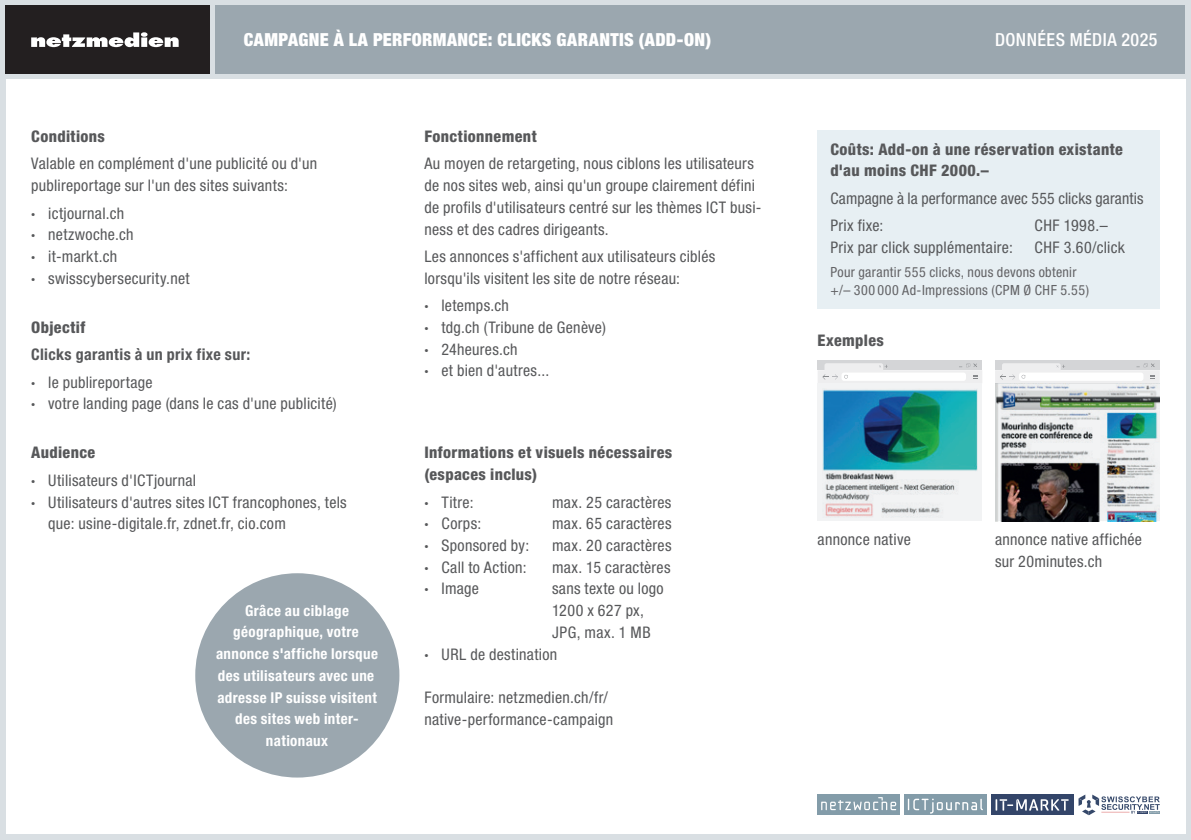
<style>
.page{position:relative;width:1191px;height:840px;background:#fff}
.page>*{position:absolute;margin:0;border:0;box-sizing:border-box;transform-origin:0 0}
.t1{font:900 condensed 18px "Helvetica Neue LT Std";letter-spacing:.02em;color:#fff}
.t2{font:500 condensed 18px "Helvetica Neue LT Std";letter-spacing:.025em;color:#fff}
.t3{font:condensed 16px/21.6px "Helvetica Neue LT Std";letter-spacing:.02em;color:#57585a}
.t4{font:800 condensed 16px/21.6px "Helvetica Neue LT Std";letter-spacing:.025em;color:#57585a}
.t5{font:700 condensed 16px/27.4px "Helvetica Neue LT Std";letter-spacing:.025em;color:#57585a}
.t6{font:700 condensed 15px/21.8px "Helvetica Neue LT Std";letter-spacing:.025em;color:#fff;text-align:center}
.t7{font:condensed 14px/18px "Helvetica Neue LT Std";letter-spacing:.025em;color:#636366}
.s1{font-weight:900}
.s2{font-weight:400}
.s3{font-weight:800}
</style>
<div class="page">
<div style="left:0;top:0;width:1191px;height:839px;background:#d9dfe3"></div>
<div style="left:6px;top:6px;width:204px;height:68px;background:#231f20"></div>
<div style="left:215px;top:6px;width:970px;height:68px;background:#9ba7af"></div>
<div style="left:6px;top:79px;width:1179px;height:754px;background:#fff"></div>
<svg style="left:31px;top:32px;width:148px;height:15px"></svg>
<svg style="left:817px;top:794px;width:82px;height:20px"></svg>
<svg style="left:821px;top:796px;width:75px;height:13px"></svg>
<div style="left:904px;top:794px;width:82px;height:20px;background:#839ca9"></div>
<svg style="left:908px;top:798px;width:75px;height:15px"></svg>
<div style="left:991px;top:794px;width:82px;height:20px;background:#334569"></div>
<svg style="left:995px;top:799px;width:73px;height:11px"></svg>
<svg style="left:1078px;top:794px;width:81px;height:20px"></svg>
<div style="left:195px;top:573px;width:204px;height:204px;background:#9ba7af;border-radius:50%"></div>
<div style="left:817px;top:360px;width:165px;height:10px;background:#d4d5d7"></div>
<div style="left:995px;top:360px;width:164px;height:10px;background:#d4d5d7"></div>
<div style="left:817px;top:383px;width:165px;height:137px;background:#f2f3f4"></div>
<img style="left:995px;top:383px;width:164px;height:137px">
<svg style="left:818px;top:363px;width:164px;height:20px"></svg>
<svg style="left:995px;top:363px;width:164px;height:20px"></svg>
<div style="left:817px;top:130px;width:342px;height:179px;background:#e7eff3"></div>
<img style="left:822px;top:389px;width:155px;height:128px">
<p class="t1" style="left:244px;top:29px;width:469px">CAMPAGNE À LA PERFORMANCE: CLICKS GARANTIS (ADD-ON)</p>
<p class="t2" style="left:995px;top:29px;width:164px">DONNÉES MÉDIA 2025</p>
<p class="t4" style="left:31px;top:125px;width:75px">Conditions</p>
<p class="t3" style="left:31px;top:153px;width:287px">Valable en complément d'une publicité ou d'un publireportage sur l'un des sites suivants:</p>
<p class="t3" style="left:31px;top:202px;width:160px"><span class="s1">∙</span> ictjournal.ch<br><span class="s1">∙</span> netzwoche.ch<br><span class="s1">∙</span> it-markt.ch<br><span class="s1">∙</span> swisscybersecurity.net</p>
<p class="t4" style="left:31px;top:316px;width:55px">Objectif</p>
<p class="t5" style="left:31px;top:340px;width:221px">Clicks garantis à un prix fixe sur: <span class="s1">∙</span> <span class="s2">le publireportage</span></p>
<p class="t3" style="left:31px;top:392px;width:307px"><span class="s1">∙</span> votre landing page (dans le cas d'une publicité)</p>
<p class="t3" style="left:31px;top:438px;width:166px;line-height:27.4px"><span class="s3">Audience<br></span><span class="s1">∙</span> Utilisateurs d'ICTjournal</p>
<p class="t3" style="left:48px;top:490px;width:300px;text-indent:-17px"><span class="s1">∙</span> Utilisateurs d'autres sites ICT francophones, tels que: usine-digitale.fr, zdnet.fr, cio.com</p>
<p class="t6" style="left:216px;top:598px;width:164px">Grâce au ciblage géographique, votre annonce s'affiche lorsque des utilisateurs avec une adresse IP suisse visitent des sites web inter&shy;nationaux</p>
<p class="t4" style="left:424px;top:125px;width:114px">Fonctionnement</p>
<p class="t3" style="left:424px;top:153px;width:339px">Au moyen de retargeting, nous ciblons les utilisateurs de nos sites web, ainsi qu'un groupe clairement défini de profils d'utilisateurs centré sur les thèmes ICT busi&shy;ness et des cadres dirigeants.</p>
<p class="t3" style="left:424px;top:245px;width:292px">Les annonces s'affichent aux utilisateurs ciblés lorsqu'ils visitent les site de notre réseau:</p>
<p class="t3" style="left:424px;top:294px;width:183px"><span class="s1">∙</span> letemps.ch<br><span class="s1">∙</span> tdg.ch (Tribune de Genève) <span class="s1">∙</span> 24heures.ch<br><span class="s1">∙</span> et bien d'autres...</p>
<p class="t4" style="left:424px;top:441px;width:249px">Informations et visuels nécessaires (espaces inclus)</p>
<p class="t3" style="left:424px;top:490px;width:51px"><span class="s1">∙</span> Titre:</p>
<p class="t3" style="left:552px;top:490px;width:121px">max. 25 caractères</p>
<p class="t3" style="left:424px;top:512px;width:58px"><span class="s1">∙</span> Corps:</p>
<p class="t3" style="left:552px;top:512px;width:121px">max. 65 caractères</p>
<p class="t3" style="left:424px;top:534px;width:106px"><span class="s1">∙</span> Sponsored by:</p>
<p class="t3" style="left:552px;top:534px;width:121px">max. 20 caractères</p>
<p class="t3" style="left:424px;top:555px;width:104px"><span class="s1">∙</span> Call to Action:</p>
<p class="t3" style="left:552px;top:555px;width:120px">max. 15 caractères</p>
<p class="t3" style="left:424px;top:577px;width:56px"><span class="s1">∙</span> Image</p>
<p class="t3" style="left:552px;top:577px;width:113px">sans texte ou logo</p>
<p class="t3" style="left:552px;top:599px;width:93px">1200 x 627 px,</p>
<p class="t3" style="left:552px;top:621px;width:100px">JPG, max. 1 MB</p>
<p class="t3" style="left:424px;top:642px;width:134px"><span class="s1">∙</span> URL de destination</p>
<p class="t3" style="left:424px;top:686px;width:190px">Formulaire: netzmedien.ch/fr/ native-performance-campaign</p>
<p class="t4" style="left:830px;top:138px;width:294px">Coûts: Add-on à une réservation existante d'au moins CHF 2000.–</p>
<p class="t3" style="left:830px;top:184px;width:315px;line-height:27.4px">Campagne à la performance avec 555 clicks garantis<br>Prix fixe:</p>
<p class="t3" style="left:1034px;top:214px;width:75px">CHF 1998.–</p>
<p class="t3" style="left:830px;top:236px;width:184px">Prix par click supplémentaire:</p>
<p class="t3" style="left:1034px;top:236px;width:92px">CHF 3.60/click</p>
<p class="t7" style="left:830px;top:262px;width:260px">Pour garantir 555 clicks, nous devons obtenir +/– 300 000 Ad-Impressions (CPM Ø CHF 5.55)</p>
<p class="t4" style="left:817px;top:329px;width:68px">Exemples</p>
<p class="t3" style="left:817px;top:528px;width:95px">annonce native</p>
<p class="t3" style="left:995px;top:528px;width:148px">annonce native affichée sur 20minutes.ch</p>
</div>
